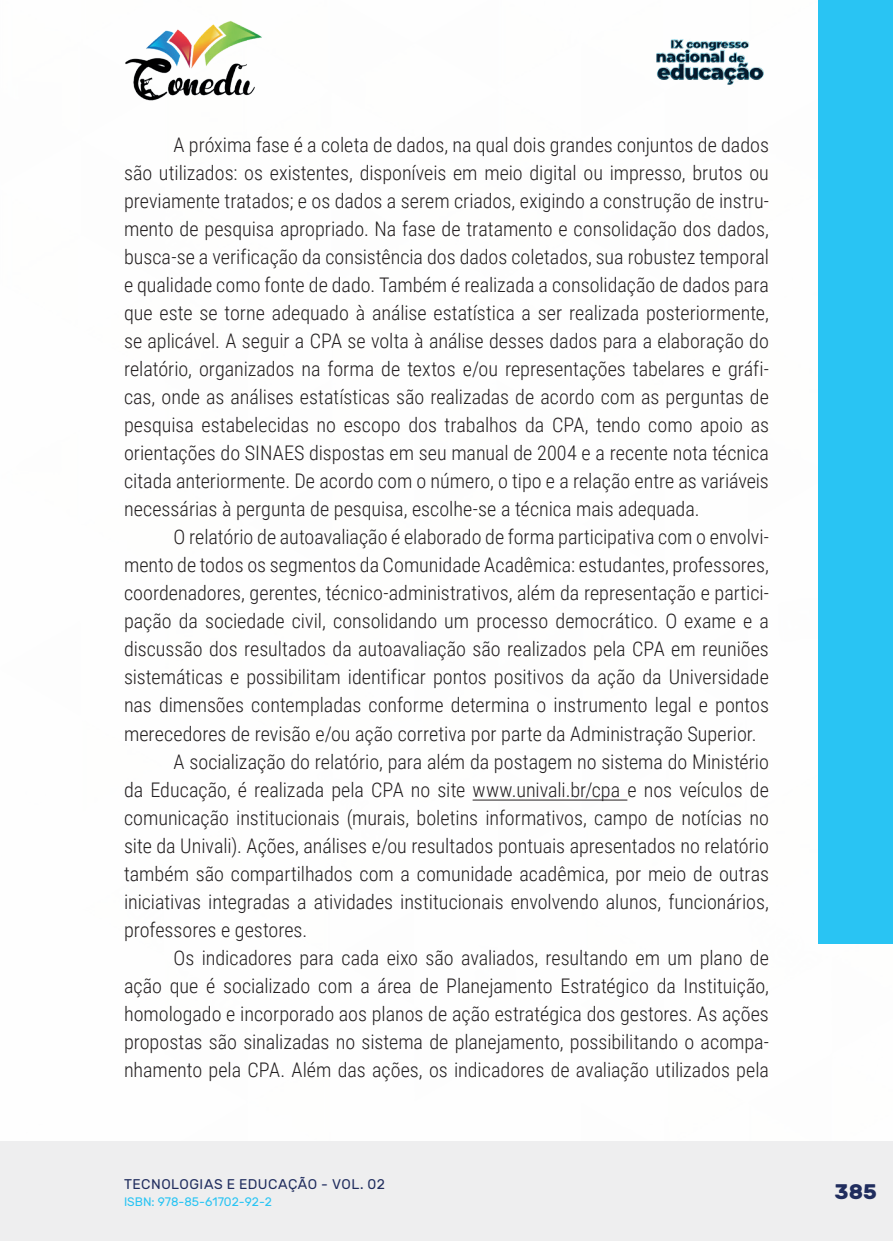
<style>
.page{position:relative;width:893px;height:1241px;background:#fff}
.page>*{position:absolute;margin:0;border:0;box-sizing:border-box;transform-origin:0 0}
.t1{font:700 21px "Rubik";color:#202d5e}
._9_CORPO{font:300 20.12px/28px "Roboto Condensed";color:#231f20;text-align:justify}
.t2{font:14px "Rubik";letter-spacing:.035em;color:#202d5e}
.t3{font:12.25px "Rubik";color:#29c4f3}
</style>
<div class="page">
<div style="left:0;top:1141px;width:893px;height:99px;background:#eeeeef"></div>
<div style="left:819px;top:0;width:74px;height:943px;background:#29c4f3"></div>
<img style="left:125px;top:20px;width:137px;height:81px">
<img style="left:656px;top:39px;width:108px;height:46px">
<hr style="left:473px;top:799px;width:154px;height:1px;background:#231f20">
<p class="_9_CORPO" style="left:124px;top:130px;width:646px;text-indent:50px">A próxima fase é a coleta de dados, na qual dois grandes conjuntos de dados são utilizados: os existentes, disponíveis em meio digital ou impresso, brutos ou previamente tratados; e os dados a serem criados, exigindo a construção de instru&shy;mento de pesquisa apropriado. Na fase de tratamento e consolidação dos dados, busca-se a verificação da consistência dos dados coletados, sua robustez temporal e qualidade como fonte de dado. Também é realizada a consolidação de dados para que este se torne adequado à análise estatística a ser realizada posteriormente, se aplicável. A seguir a CPA se volta à análise desses dados para a elaboração do relatório, organizados na forma de textos e/ou representações tabelares e gráfi&shy;cas, onde as análises estatísticas são realizadas de acordo com as perguntas de pesquisa estabelecidas no escopo dos trabalhos da CPA, tendo como apoio as orientações do SINAES dispostas em seu manual de 2004 e a recente nota técnica citada anteriormente. De acordo com o número, o tipo e a relação entre as variáveis necessárias à pergunta de pesquisa, escolhe-se a técnica mais adequada.</p>
<p class="_9_CORPO" style="left:124px;top:522px;width:646px;text-indent:50px">O relatório de autoavaliação é elaborado de forma participativa com o envolvi&shy;mento de todos os segmentos da Comunidade Acadêmica: estudantes, professores, coordenadores, gerentes, técnico-administrativos, além da representação e partici&shy;pação da sociedade civil, consolidando um processo democrático. O exame e a discussão dos resultados da autoavaliação são realizados pela CPA em reuniões sistemáticas e possibilitam identificar pontos positivos da ação da Universidade nas dimensões contempladas conforme determina o instrumento legal e pontos merecedores de revisão e/ou ação corretiva por parte da Administração Superior.</p>
<p class="_9_CORPO" style="left:124px;top:746px;width:646px;text-indent:50px">A socialização do relatório, para além da postagem no sistema do Ministério da Educação, é realizada pela CPA no site www.univali.br/cpa e nos veículos de comunicação institucionais (murais, boletins informativos, campo de notícias no site da Univali). Ações, análises e/ou resultados pontuais apresentados no relatório também são compartilhados com a comunidade acadêmica, por meio de outras iniciativas integradas a atividades institucionais envolvendo alunos, funcionários, professores e gestores.</p>
<p class="_9_CORPO" style="left:124px;top:942px;width:646px;text-indent:50px">Os indicadores para cada eixo são avaliados, resultando em um plano de ação que é socializado com a área de Planejamento Estratégico da Instituição, homologado e incorporado aos planos de ação estratégica dos gestores. As ações propostas são sinalizadas no sistema de planejamento, possibilitando o acompa&shy;nhamento pela CPA. Além das ações, os indicadores de avaliação utilizados pela</p>
<p class="t2" style="left:124px;top:1175px;width:263px">TECNOLOGIAS E EDUCAÇÃO - VOL. 02</p>
<p class="t3" style="left:124px;top:1194px;width:150px">ISBN: 978-85-61702-92-2</p>
<p class="t1" style="left:835px;top:1179px;width:44px">385</p>
</div>
